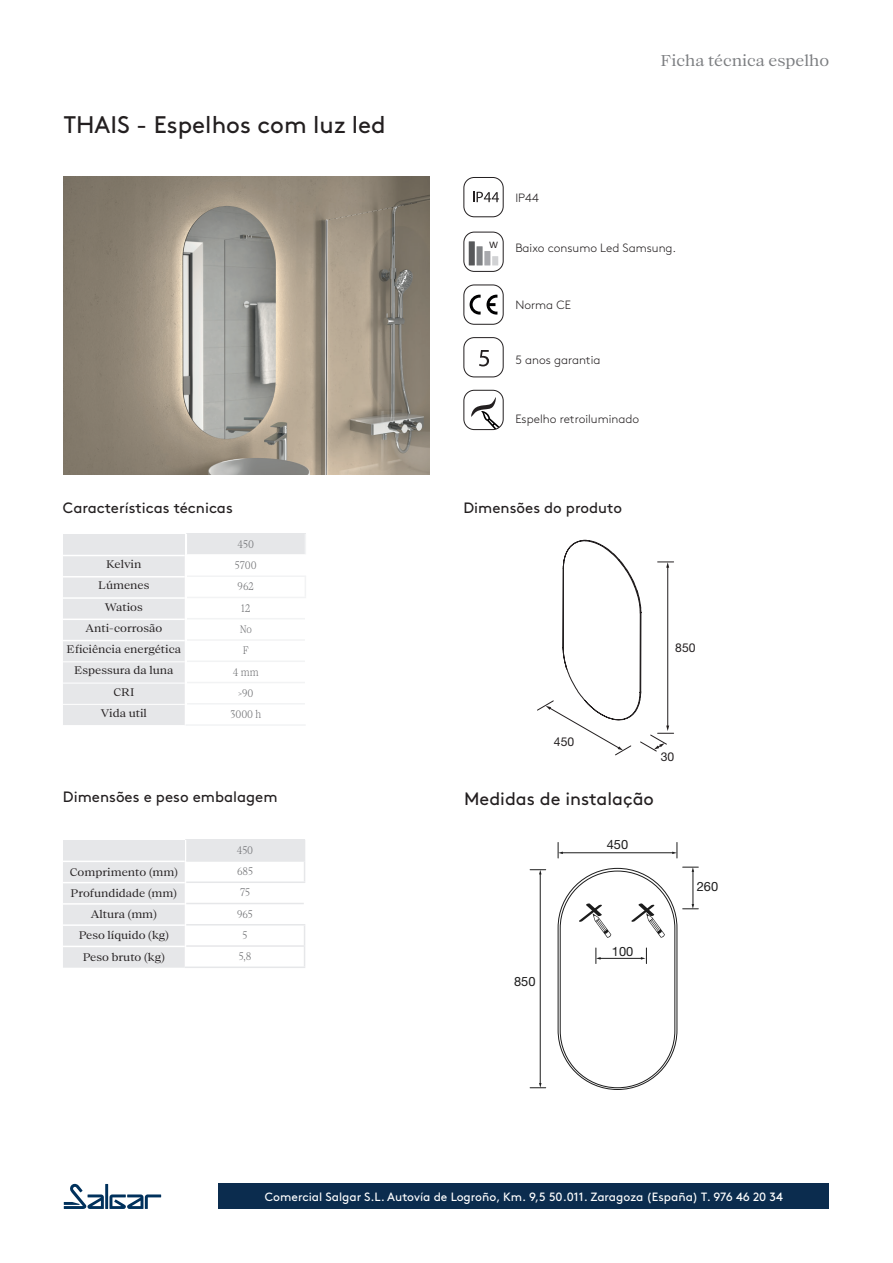
<style>
.page{position:relative;width:893px;height:1263px;background:#fff}
.page>*{position:absolute;margin:0;border:0;box-sizing:border-box;transform-origin:0 0}
.titulo_serie{font:24px "Brown Std";color:#231f20}
.subtitulos_series{font:18px "Brown Std";color:#231f20}
.subtitulos_series-2{font:15px "Brown Std";color:#231f20}
.t1{font:15px "Bw Beto";color:#7c7e81}
.t2{font:12.75px "Helvetica Neue";color:#1c1c1c}
.t3{font:12.15px "Helvetica Neue";color:#231f20}
.t4{font:12px "Brown Std";color:#fff}
.TEXTOS{font:300 12px "Brown Std";color:#231f20}
.nombres_tabla{font:10.5px "Bw Beto";color:#231f20}
.Datos_tabla{font:300 10.5px "Bw Beto";color:#6c6d70;scale:.8 1}
.t5{font:10.2px "Calibri";color:#231f20}
</style>
<div class="page">
<svg style="left:64px;top:1184px;width:97px;height:25px"></svg>
<div style="left:219px;top:1184px;width:610px;height:25px;background:#0b2c4e"></div>
<img style="left:64px;top:177px;width:365px;height:297px">
<div style="left:463px;top:177px;width:41px;height:40px;border:1px solid #231f20;border-radius:10px"></div>
<svg style="left:473px;top:192px;width:26px;height:10px"></svg>
<div style="left:463px;top:232px;width:41px;height:40px;border:1px solid #231f20;border-radius:10px"></div>
<div style="left:469px;top:241px;width:6px;height:24px;background:#57585a"></div>
<div style="left:477px;top:246px;width:6px;height:19px;background:#808285"></div>
<div style="left:484px;top:251px;width:6px;height:14px;background:#a8a9ad"></div>
<div style="left:492px;top:256px;width:6px;height:9px;background:#d1d2d4"></div>
<div style="left:463px;top:285px;width:41px;height:40px;border:1px solid #231f20;border-radius:10px"></div>
<svg style="left:470px;top:295px;width:27px;height:20px"></svg>
<svg style="left:471px;top:396px;width:31px;height:32px"></svg>
<div style="left:463px;top:390px;width:41px;height:40px;border:1px solid #231f20;border-radius:10px"></div>
<div style="left:186px;top:534px;width:119px;height:21px;background:#e6e7e9"></div>
<svg style="left:305px;top:534px;width:1px;height:20px"></svg>
<hr style="left:187px;top:575px;width:119px;height:2px;background:#f2f3f4">
<svg style="left:305px;top:577px;width:1px;height:20px"></svg>
<hr style="left:187px;top:597px;width:119px;height:1px;background:#f2f3f4">
<hr style="left:187px;top:618px;width:118px;height:1px;background:#f2f3f4">
<hr style="left:187px;top:639px;width:118px;height:2px;background:#f2f3f4">
<hr style="left:187px;top:554px;width:119px;height:2px;background:#fff">
<hr style="left:187px;top:660px;width:118px;height:2px;background:#f2f3f4">
<hr style="left:187px;top:682px;width:118px;height:1px;background:#f2f3f4">
<hr style="left:187px;top:703px;width:118px;height:1px;background:#f2f3f4">
<hr style="left:186px;top:724px;width:120px;height:2px;background:#f2f3f4">
<div style="left:185px;top:840px;width:120px;height:21px;background:#e6e7e9"></div>
<hr style="left:185px;top:966px;width:120px;height:2px;background:#e6e7e9">
<svg style="left:304px;top:862px;width:1px;height:19px"></svg>
<svg style="left:304px;top:925px;width:1px;height:41px"></svg>
<hr style="left:186px;top:860px;width:119px;height:2px;background:#e6e7e9">
<hr style="left:186px;top:881px;width:119px;height:2px;background:#e6e7e9">
<hr style="left:186px;top:903px;width:118px;height:1px;background:#e6e7e9">
<hr style="left:186px;top:924px;width:119px;height:1px;background:#e6e7e9">
<hr style="left:186px;top:945px;width:119px;height:2px;background:#e6e7e9">
<svg style="left:537px;top:540px;width:137px;height:215px"></svg>
<div style="left:463px;top:337px;width:41px;height:40px;border:1px solid #231f20;border-radius:10px"></div>
<svg style="left:479px;top:350px;width:10px;height:16px"></svg>
<hr style="left:562px;top:852px;width:111px;height:1px;background:#1c1c1c">
<svg style="left:558px;top:842px;width:5px;height:16px"></svg>
<svg style="left:672px;top:842px;width:6px;height:16px"></svg>
<hr style="left:540px;top:873px;width:1px;height:211px;background:#1c1c1c">
<svg style="left:530px;top:1083px;width:16px;height:5px"></svg>
<svg style="left:530px;top:869px;width:16px;height:5px"></svg>
<svg style="left:631px;top:903px;width:34px;height:35px"></svg>
<svg style="left:579px;top:903px;width:32px;height:35px"></svg>
<hr style="left:600px;top:958px;width:42px;height:1px;background:#1c1c1c">
<svg style="left:596px;top:948px;width:5px;height:15px"></svg>
<svg style="left:641px;top:948px;width:6px;height:15px"></svg>
<hr style="left:693px;top:871px;width:1px;height:34px;background:#1c1c1c">
<svg style="left:683px;top:904px;width:15px;height:5px"></svg>
<svg style="left:683px;top:867px;width:15px;height:5px"></svg>
<div style="left:558px;top:868px;width:119px;height:222px;border:1px solid #1c1c1c;border-radius:59px"></div>
<div style="left:560px;top:871px;width:115px;height:217px;border:1px solid #1c1c1c;border-radius:57px"></div>
<div style="left:63px;top:840px;width:123px;height:128px;background:#e6e7e9"></div>
<hr style="left:63px;top:861px;width:122px;height:1px;background:#fff">
<hr style="left:63px;top:882px;width:122px;height:1px;background:#fff">
<hr style="left:63px;top:903px;width:122px;height:2px;background:#fff">
<hr style="left:63px;top:924px;width:122px;height:2px;background:#fff">
<hr style="left:63px;top:946px;width:122px;height:1px;background:#fff">
<div style="left:63px;top:534px;width:124px;height:191px;background:#e6e7e9"></div>
<hr style="left:63px;top:555px;width:122px;height:1px;background:#fff">
<hr style="left:63px;top:576px;width:122px;height:1px;background:#fff">
<hr style="left:63px;top:597px;width:122px;height:2px;background:#fff">
<hr style="left:63px;top:618px;width:122px;height:2px;background:#fff">
<hr style="left:63px;top:640px;width:122px;height:1px;background:#fff">
<hr style="left:63px;top:661px;width:122px;height:1px;background:#fff">
<hr style="left:63px;top:683px;width:122px;height:1px;background:#fff">
<hr style="left:63px;top:704px;width:122px;height:1px;background:#fff">
<p class="titulo_serie" style="left:64px;top:111px;width:323px">THAIS - Espelhos com luz led</p>
<h3 class="t1" style="left:661px;top:51px;width:170px">Ficha técnica espelho</h3>
<p class="t5" style="left:489px;top:237px;width:11px">W</p>
<p class="TEXTOS" style="left:515px;top:191px;width:25px">IP44</p>
<p class="TEXTOS" style="left:515px;top:241px;width:162px">Baixo consumo Led Samsung.</p>
<p class="TEXTOS" style="left:515px;top:298px;width:57px">Norma CE</p>
<p class="TEXTOS" style="left:515px;top:353px;width:87px">5 anos garantia</p>
<p class="TEXTOS" style="left:515px;top:412px;width:125px">Espelho retroiluminado</p>
<p class="subtitulos_series-2" style="left:63px;top:499px;width:171px">Características técnicas</p>
<p class="subtitulos_series-2" style="left:463px;top:499px;width:160px">Dimensões do produto</p>
<p class="nombres_tabla" style="left:106px;top:558px;width:37px">Kelvin</p>
<p class="nombres_tabla" style="left:98px;top:579px;width:53px">Lúmenes</p>
<p class="nombres_tabla" style="left:105px;top:600px;width:39px">Watios</p>
<p class="nombres_tabla" style="left:85px;top:622px;width:78px">Anti-corrosão</p>
<p class="nombres_tabla" style="left:67px;top:643px;width:116px">Eficiência energética</p>
<p class="nombres_tabla" style="left:74px;top:664px;width:101px">Espessura da luna</p>
<p class="nombres_tabla" style="left:113px;top:685px;width:22px">CRI</p>
<p class="nombres_tabla" style="left:101px;top:707px;width:48px">Vida util</p>
<p class="Datos_tabla" style="left:238px;top:538px;width:22px">450</p>
<p class="Datos_tabla" style="left:235px;top:559px;width:29px">5700</p>
<p class="Datos_tabla" style="left:238px;top:580px;width:22px">962</p>
<p class="Datos_tabla" style="left:241px;top:602px;width:13px">12</p>
<p class="Datos_tabla" style="left:240px;top:623px;width:17px">No</p>
<p class="Datos_tabla" style="left:243px;top:644px;width:9px">F</p>
<p class="Datos_tabla" style="left:233px;top:665px;width:34px">4 mm</p>
<p class="Datos_tabla" style="left:238px;top:687px;width:21px">&gt;90</p>
<p class="Datos_tabla" style="left:230px;top:708px;width:40px">3000 h</p>
<p class="t3" style="left:554px;top:735px;width:22px">450</p>
<p class="t3" style="left:675px;top:641px;width:22px">850</p>
<p class="t3" style="left:661px;top:749px;width:15px">30</p>
<p class="subtitulos_series-2" style="left:63px;top:788px;width:216px">Dimensões e peso embalagem</p>
<p class="subtitulos_series" style="left:464px;top:788px;width:191px">Medidas de instalação</p>
<p class="nombres_tabla" style="left:70px;top:865px;width:110px">Comprimento (mm)</p>
<p class="nombres_tabla" style="left:71px;top:887px;width:108px">Profundidade (mm)</p>
<p class="nombres_tabla" style="left:91px;top:908px;width:67px">Altura (mm)</p>
<p class="nombres_tabla" style="left:79px;top:929px;width:92px">Peso líquido (kg)</p>
<p class="nombres_tabla" style="left:83px;top:950px;width:84px">Peso bruto (kg)</p>
<p class="Datos_tabla" style="left:237px;top:844px;width:22px">450</p>
<p class="Datos_tabla" style="left:237px;top:865px;width:21px">685</p>
<p class="Datos_tabla" style="left:240px;top:886px;width:14px">75</p>
<p class="Datos_tabla" style="left:237px;top:908px;width:21px">965</p>
<p class="Datos_tabla" style="left:243px;top:929px;width:8px">5</p>
<p class="Datos_tabla" style="left:239px;top:950px;width:17px">5,8</p>
<p class="t2" style="left:514px;top:974px;width:23px">850</p>
<p class="t2" style="left:607px;top:836px;width:23px">450</p>
<p class="t2" style="left:612px;top:944px;width:23px">100</p>
<p class="t2" style="left:697px;top:878px;width:23px">260</p>
<p class="t4" style="left:265px;top:1190px;width:519px">Comercial Salgar S.L. Autovía de Logroño, Km. 9,5 50.011. Zaragoza (España) T. 976 46 20 34</p>
</div>
